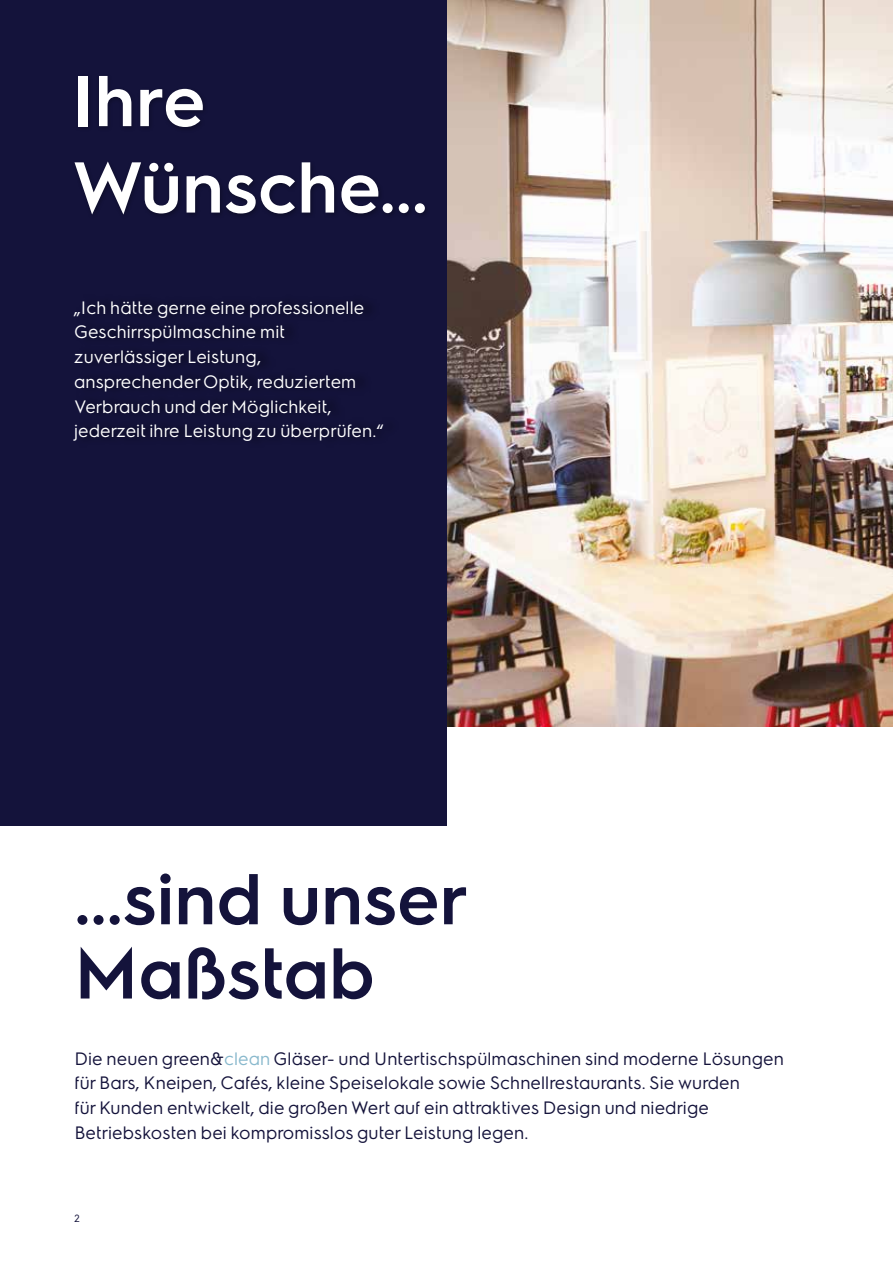
<style>
.page{position:relative;width:893px;height:1263px;background:#fff}
.page>*{position:absolute;margin:0;border:0;box-sizing:border-box;transform-origin:0 0}
.t1{font:600 72px/74.2px "Electrolux Sans";color:#14133b}
.t2{font:600 72px/86.4px "Electrolux Sans";color:#fff}
.t3{font:18px/24.8px "Electrolux Sans";color:#14133b}
.t4{font:18px/24.8px "Electrolux Sans";color:#fff}
.t5{font:10.5px "Electrolux Sans";color:#14133b}
.s1{color:#89b9cd}
</style>
<div class="page">
<img style="left:446px;top:0;width:447px;height:726px">
<div style="left:0;top:0;width:446px;height:825px;background:#14133b"></div>
<div style="left:71px;top:73px;width:360px;height:146px;background:#000;opacity:.3"></div>
<h1 class="t2" style="left:72px;top:53px;width:357px">Ihre<br>Wünsche...</h1>
<p class="t4" style="left:74px;top:294px;width:311px">„Ich hätte gerne eine professionelle Geschirrspülmaschine mit zuverlässiger Leistung, ansprechender Optik, reduziertem Verbrauch und der Möglichkeit, jederzeit ihre Leistung zu überprüfen.“</p>
<h1 class="t1" style="left:74px;top:857px;width:396px">...sind unser<br>Maßstab</h1>
<p class="t3" style="left:75px;top:1045px;width:711px">Die neuen green&amp;<span class="s1">clean</span> Gläser- und Untertischspülmaschinen sind moderne Lösungen für Bars, Kneipen, Cafés, kleine Speiselokale sowie Schnellrestaurants. Sie wurden<br>für Kunden entwickelt, die großen Wert auf ein attraktives Design und niedrige Betriebskosten bei kompromisslos guter Leistung legen.</p>
<p class="t5" style="left:74px;top:1210px;width:7px">2</p>
</div>
